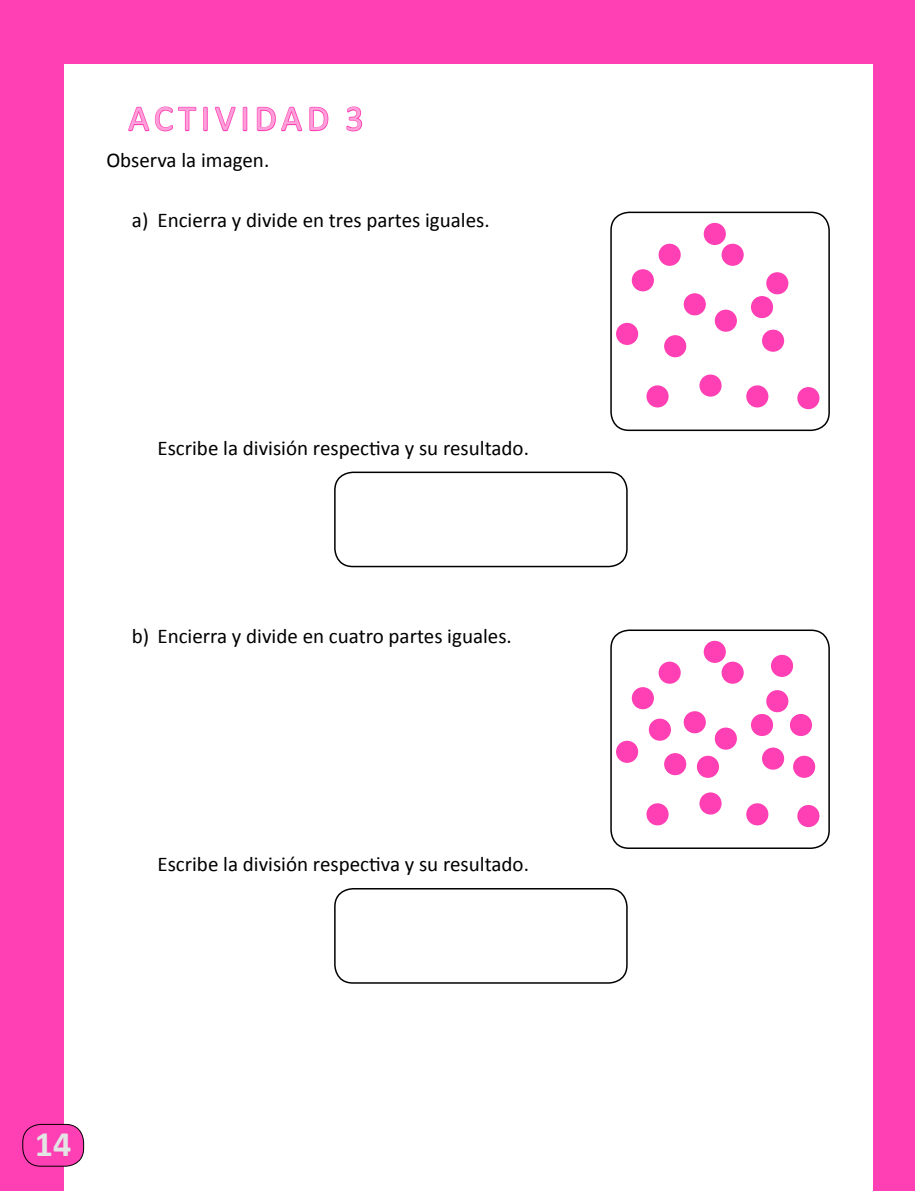
<style>
.page{position:relative;width:915px;height:1191px;background:#fff}
.page>*{position:absolute;margin:0;border:0;box-sizing:border-box;transform-origin:0 0}
.t1{font:36px "Calibri";color:#ff9fd9}
.t2{font:700 36px "Calibri";color:#e3e4e4}
.t3{font:21px "Calibri";color:#000}
</style>
<div class="page">
<div style="left:0;top:0;width:64px;height:1191px;background:#ff3fb4"></div>
<div style="left:0;top:0;width:914px;height:64px;background:#ff3fb4"></div>
<div style="left:872px;top:0;width:42px;height:1191px;background:#ff3fb4"></div>
<div style="left:23px;top:1124px;width:61px;height:42px;background:#ff3fb4;border-radius:18px"></div>
<div style="left:22px;top:1124px;width:62px;height:42px;border:1px solid #000;border-radius:18px"></div>
<svg style="left:128px;top:106px;width:108px;height:26px"></svg>
<svg style="left:242px;top:106px;width:6px;height:26px"></svg>
<svg style="left:256px;top:106px;width:73px;height:26px"></svg>
<svg style="left:346px;top:106px;width:17px;height:26px"></svg>
<div style="left:334px;top:471px;width:293px;height:96px;border:2px solid #000;border-radius:18px"></div>
<div style="left:334px;top:888px;width:293px;height:95px;border:2px solid #000;border-radius:18px"></div>
<div style="left:610px;top:212px;width:219px;height:219px;border:2px solid #000;border-radius:18px"></div>
<div style="left:704px;top:224px;width:20px;height:20px;background:#ff3fb4;border-radius:50%"></div>
<div style="left:703px;top:223px;width:22px;height:22px;border:2px solid #ff3fb4;border-radius:50%"></div>
<div style="left:722px;top:244px;width:20px;height:21px;background:#ff3fb4;border-radius:50%"></div>
<div style="left:721px;top:244px;width:22px;height:22px;border:2px solid #ff3fb4;border-radius:50%"></div>
<div style="left:715px;top:310px;width:21px;height:21px;background:#ff3fb4;border-radius:50%"></div>
<div style="left:714px;top:310px;width:22px;height:22px;border:2px solid #ff3fb4;border-radius:50%"></div>
<div style="left:751px;top:297px;width:21px;height:20px;background:#ff3fb4;border-radius:50%"></div>
<div style="left:750px;top:296px;width:22px;height:22px;border:2px solid #ff3fb4;border-radius:50%"></div>
<div style="left:766px;top:273px;width:21px;height:20px;background:#ff3fb4;border-radius:50%"></div>
<div style="left:766px;top:272px;width:22px;height:22px;border:2px solid #ff3fb4;border-radius:50%"></div>
<div style="left:684px;top:294px;width:20px;height:21px;background:#ff3fb4;border-radius:50%"></div>
<div style="left:683px;top:293px;width:22px;height:22px;border:2px solid #ff3fb4;border-radius:50%"></div>
<div style="left:659px;top:244px;width:20px;height:21px;background:#ff3fb4;border-radius:50%"></div>
<div style="left:658px;top:244px;width:22px;height:22px;border:2px solid #ff3fb4;border-radius:50%"></div>
<div style="left:632px;top:270px;width:21px;height:21px;background:#ff3fb4;border-radius:50%"></div>
<div style="left:631px;top:269px;width:22px;height:22px;border:2px solid #ff3fb4;border-radius:50%"></div>
<div style="left:616px;top:323px;width:21px;height:21px;background:#ff3fb4;border-radius:50%"></div>
<div style="left:615px;top:323px;width:23px;height:22px;border:2px solid #ff3fb4;border-radius:50%"></div>
<div style="left:664px;top:336px;width:21px;height:20px;background:#ff3fb4;border-radius:50%"></div>
<div style="left:664px;top:335px;width:22px;height:22px;border:2px solid #ff3fb4;border-radius:50%"></div>
<div style="left:647px;top:386px;width:20px;height:21px;background:#ff3fb4;border-radius:50%"></div>
<div style="left:646px;top:385px;width:22px;height:22px;border:2px solid #ff3fb4;border-radius:50%"></div>
<div style="left:700px;top:375px;width:20px;height:21px;background:#ff3fb4;border-radius:50%"></div>
<div style="left:699px;top:374px;width:22px;height:22px;border:2px solid #ff3fb4;border-radius:50%"></div>
<div style="left:762px;top:330px;width:21px;height:21px;background:#ff3fb4;border-radius:50%"></div>
<div style="left:761px;top:330px;width:22px;height:22px;border:2px solid #ff3fb4;border-radius:50%"></div>
<div style="left:746px;top:386px;width:21px;height:21px;background:#ff3fb4;border-radius:50%"></div>
<div style="left:746px;top:385px;width:22px;height:22px;border:2px solid #ff3fb4;border-radius:50%"></div>
<div style="left:797px;top:388px;width:21px;height:20px;background:#ff3fb4;border-radius:50%"></div>
<div style="left:797px;top:387px;width:22px;height:22px;border:2px solid #ff3fb4;border-radius:50%"></div>
<div style="left:610px;top:629px;width:219px;height:220px;border:2px solid #000;border-radius:18px"></div>
<div style="left:704px;top:641px;width:20px;height:21px;background:#ff3fb4;border-radius:50%"></div>
<div style="left:703px;top:641px;width:22px;height:22px;border:2px solid #ff3fb4;border-radius:50%"></div>
<div style="left:722px;top:662px;width:20px;height:21px;background:#ff3fb4;border-radius:50%"></div>
<div style="left:721px;top:661px;width:22px;height:23px;border:2px solid #ff3fb4;border-radius:50%"></div>
<div style="left:715px;top:728px;width:21px;height:21px;background:#ff3fb4;border-radius:50%"></div>
<div style="left:714px;top:727px;width:22px;height:22px;border:2px solid #ff3fb4;border-radius:50%"></div>
<div style="left:751px;top:714px;width:21px;height:21px;background:#ff3fb4;border-radius:50%"></div>
<div style="left:750px;top:714px;width:22px;height:22px;border:2px solid #ff3fb4;border-radius:50%"></div>
<div style="left:766px;top:691px;width:21px;height:20px;background:#ff3fb4;border-radius:50%"></div>
<div style="left:766px;top:690px;width:22px;height:22px;border:2px solid #ff3fb4;border-radius:50%"></div>
<div style="left:684px;top:712px;width:20px;height:20px;background:#ff3fb4;border-radius:50%"></div>
<div style="left:683px;top:711px;width:22px;height:22px;border:2px solid #ff3fb4;border-radius:50%"></div>
<div style="left:659px;top:662px;width:20px;height:21px;background:#ff3fb4;border-radius:50%"></div>
<div style="left:658px;top:661px;width:22px;height:23px;border:2px solid #ff3fb4;border-radius:50%"></div>
<div style="left:632px;top:688px;width:21px;height:20px;background:#ff3fb4;border-radius:50%"></div>
<div style="left:631px;top:687px;width:22px;height:22px;border:2px solid #ff3fb4;border-radius:50%"></div>
<div style="left:616px;top:741px;width:21px;height:21px;background:#ff3fb4;border-radius:50%"></div>
<div style="left:615px;top:740px;width:23px;height:23px;border:2px solid #ff3fb4;border-radius:50%"></div>
<div style="left:664px;top:754px;width:21px;height:20px;background:#ff3fb4;border-radius:50%"></div>
<div style="left:664px;top:753px;width:22px;height:22px;border:2px solid #ff3fb4;border-radius:50%"></div>
<div style="left:647px;top:804px;width:20px;height:20px;background:#ff3fb4;border-radius:50%"></div>
<div style="left:646px;top:803px;width:22px;height:22px;border:2px solid #ff3fb4;border-radius:50%"></div>
<div style="left:700px;top:793px;width:20px;height:21px;background:#ff3fb4;border-radius:50%"></div>
<div style="left:699px;top:792px;width:22px;height:22px;border:2px solid #ff3fb4;border-radius:50%"></div>
<div style="left:762px;top:748px;width:21px;height:21px;background:#ff3fb4;border-radius:50%"></div>
<div style="left:761px;top:747px;width:22px;height:22px;border:2px solid #ff3fb4;border-radius:50%"></div>
<div style="left:746px;top:804px;width:21px;height:20px;background:#ff3fb4;border-radius:50%"></div>
<div style="left:746px;top:803px;width:22px;height:22px;border:2px solid #ff3fb4;border-radius:50%"></div>
<div style="left:797px;top:805px;width:21px;height:21px;background:#ff3fb4;border-radius:50%"></div>
<div style="left:797px;top:805px;width:22px;height:22px;border:2px solid #ff3fb4;border-radius:50%"></div>
<div style="left:649px;top:719px;width:21px;height:21px;background:#ff3fb4;border-radius:50%"></div>
<div style="left:648px;top:718px;width:22px;height:22px;border:2px solid #ff3fb4;border-radius:50%"></div>
<div style="left:697px;top:756px;width:21px;height:21px;background:#ff3fb4;border-radius:50%"></div>
<div style="left:696px;top:755px;width:22px;height:23px;border:2px solid #ff3fb4;border-radius:50%"></div>
<div style="left:793px;top:756px;width:21px;height:21px;background:#ff3fb4;border-radius:50%"></div>
<div style="left:792px;top:755px;width:22px;height:23px;border:2px solid #ff3fb4;border-radius:50%"></div>
<div style="left:790px;top:714px;width:21px;height:21px;background:#ff3fb4;border-radius:50%"></div>
<div style="left:789px;top:714px;width:22px;height:22px;border:2px solid #ff3fb4;border-radius:50%"></div>
<div style="left:771px;top:655px;width:21px;height:21px;background:#ff3fb4;border-radius:50%"></div>
<div style="left:770px;top:655px;width:22px;height:22px;border:2px solid #ff3fb4;border-radius:50%"></div>
<h1 class="t1" style="left:128px;top:96px;width:95px">Ac tividad</h1>
<h1 class="t1" style="left:345px;top:96px;width:20px">3</h1>
<p class="t3" style="left:106px;top:147px;width:164px">Observa la imagen.</p>
<p class="t3" style="left:132px;top:206px;width:359px">a) Encierra y divide en tres partes iguales.</p>
<p class="t3" style="left:157px;top:434px;width:373px">Escribe la división respectiva y su resultado.</p>
<p class="t3" style="left:132px;top:623px;width:381px">b) Encierra y divide en cuatro partes iguales.</p>
<p class="t3" style="left:157px;top:850px;width:373px">Escribe la división respectiva y su resultado.</p>
<h1 class="t2" style="left:35px;top:1121px;width:38px">14</h1>
</div>
